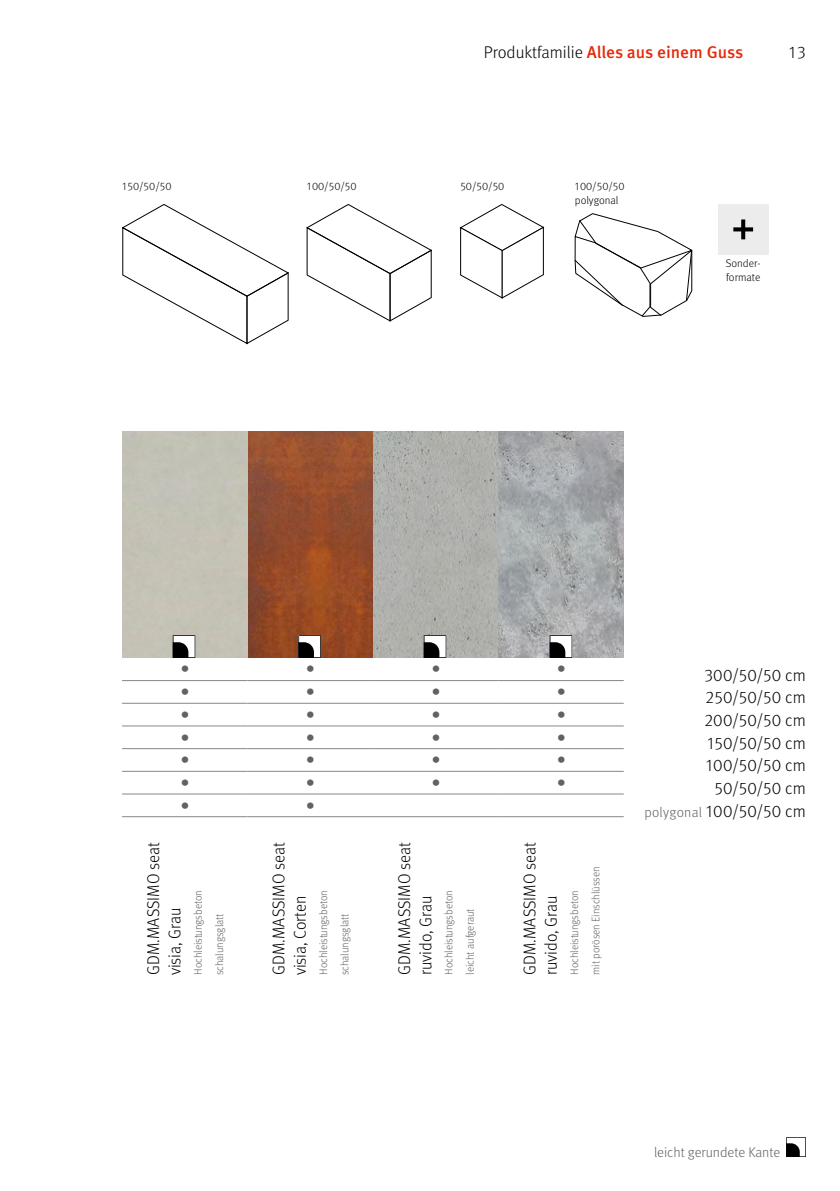
<style>
.page{position:relative;width:840px;height:1191px;background:#fff}
.page>*{position:absolute;margin:0;border:0;box-sizing:border-box;transform-origin:0 0}
.t1{font:900 18px "Meta Pro";color:#626261}
.t2{font:300 17px/21.2px "Meta Pro";letter-spacing:.01em;color:#000;scale:.96 1}
.t3{font:300 17px/22.6px "Meta Pro";letter-spacing:.01em;color:#000;text-align:right}
.t4{font:500 17px "Meta Pro";color:#e52909}
.t5{font:300 14px "Meta Pro";color:#626261}
.t6{font:300 11px/21.2px "Meta Pro";letter-spacing:-.005em;color:#626261;scale:.96 1}
.t7{font:300 11px/14px "Meta Pro";color:#000}
.s1{font-weight:300;color:#000}
.s2{font-size:14px;color:#626261}
</style>
<div class="page">
<svg style="left:459px;top:204px;width:85px;height:95px"></svg>
<svg style="left:306px;top:204px;width:126px;height:118px"></svg>
<svg style="left:122px;top:204px;width:167px;height:140px"></svg>
<div style="left:717px;top:204px;width:51px;height:51px;background:#ececec"></div>
<svg style="left:733px;top:219px;width:19px;height:20px"></svg>
<svg style="left:574px;top:213px;width:118px;height:104px"></svg>
<img style="left:122px;top:431px;width:501px;height:227px">
<hr style="left:122px;top:816px;width:125px;height:1px;background:#868786">
<hr style="left:247px;top:816px;width:125px;height:1px;background:#868786">
<hr style="left:372px;top:816px;width:126px;height:1px;background:#868786">
<hr style="left:498px;top:816px;width:125px;height:1px;background:#868786">
<hr style="left:122px;top:771px;width:125px;height:1px;background:#868786">
<hr style="left:122px;top:703px;width:125px;height:1px;background:#868786">
<hr style="left:122px;top:680px;width:125px;height:1px;background:#868786">
<hr style="left:247px;top:771px;width:125px;height:1px;background:#868786">
<hr style="left:247px;top:703px;width:125px;height:1px;background:#868786">
<hr style="left:247px;top:680px;width:125px;height:1px;background:#868786">
<hr style="left:372px;top:771px;width:126px;height:1px;background:#868786">
<hr style="left:372px;top:703px;width:126px;height:1px;background:#868786">
<hr style="left:372px;top:680px;width:126px;height:1px;background:#868786">
<hr style="left:498px;top:771px;width:125px;height:1px;background:#868786">
<hr style="left:498px;top:703px;width:125px;height:1px;background:#868786">
<hr style="left:498px;top:680px;width:125px;height:1px;background:#868786">
<hr style="left:122px;top:725px;width:125px;height:1px;background:#868786">
<hr style="left:247px;top:725px;width:125px;height:1px;background:#868786">
<hr style="left:372px;top:725px;width:126px;height:1px;background:#868786">
<hr style="left:498px;top:725px;width:125px;height:1px;background:#868786">
<hr style="left:122px;top:748px;width:125px;height:1px;background:#868786">
<hr style="left:247px;top:748px;width:125px;height:1px;background:#868786">
<hr style="left:372px;top:748px;width:126px;height:1px;background:#868786">
<hr style="left:498px;top:748px;width:125px;height:1px;background:#868786">
<hr style="left:122px;top:793px;width:125px;height:1px;background:#868786">
<hr style="left:247px;top:793px;width:125px;height:1px;background:#868786">
<hr style="left:372px;top:793px;width:126px;height:1px;background:#868786">
<hr style="left:498px;top:793px;width:125px;height:1px;background:#868786">
<svg style="left:298px;top:635px;width:23px;height:23px"></svg>
<svg style="left:173px;top:635px;width:22px;height:23px"></svg>
<svg style="left:423px;top:635px;width:23px;height:23px"></svg>
<svg style="left:549px;top:635px;width:23px;height:23px"></svg>
<svg style="left:786px;top:1137px;width:19px;height:20px"></svg>
<p class="t7" style="left:122px;top:178px;width:51px">150/50/50</p>
<h2 class="t4" style="left:483px;top:39px;width:261px"><span class="s1">Produktfamilie</span> Alles aus einem Guss</h2>
<h2 class="t3" style="left:788px;top:40px;width:19px">13</h2>
<p class="t7" style="left:307px;top:178px;width:51px">100/50/50</p>
<p class="t7" style="left:460px;top:178px;width:46px">50/50/50</p>
<p class="t7" style="left:574px;top:178px;width:51px">100/50/50 polygonal</p>
<p class="t7" style="left:725px;top:255px;width:36px">Sonder&shy;formate</p>
<h1 class="t1" style="left:171px;top:810px;width:147px;rotate:-90deg">•••••••</h1>
<h2 class="t2" style="left:142px;top:975px;width:140px;rotate:-90deg">GDM.MASSIMO seat visia, Grau</h2>
<p class="t6" style="left:187px;top:975px;width:90px;rotate:-90deg">Hochleistungsbeton schalungsglatt</p>
<h1 class="t1" style="left:296px;top:810px;width:147px;rotate:-90deg">•••••••</h1>
<h2 class="t2" style="left:267px;top:975px;width:140px;rotate:-90deg">GDM.MASSIMO seat visia, Corten</h2>
<p class="t6" style="left:312px;top:975px;width:90px;rotate:-90deg">Hochleistungsbeton schalungsglatt</p>
<h1 class="t1" style="left:421px;top:786px;width:124px;rotate:-90deg">••••••</h1>
<h2 class="t2" style="left:392px;top:975px;width:140px;rotate:-90deg">GDM.MASSIMO seat ruvido, Grau</h2>
<p class="t6" style="left:437px;top:974px;width:89px;rotate:-90deg">Hochleistungsbeton leicht aufgeraut</p>
<h1 class="t1" style="left:547px;top:786px;width:124px;rotate:-90deg">••••••</h1>
<h2 class="t3" style="left:644px;top:662px;width:163px">300/50/50 cm<br>250/50/50 cm<br>200/50/50 cm<br>150/50/50 cm<br>100/50/50 cm<br>50/50/50 cm<br><span class="s2">polygonal</span> 100/50/50 cm</h2>
<h2 class="t2" style="left:518px;top:975px;width:140px;rotate:-90deg">GDM.MASSIMO seat ruvido, Grau</h2>
<p class="t6" style="left:562px;top:975px;width:114px;rotate:-90deg">Hochleistungsbeton<br>mit porösen Einschlüssen</p>
<p class="t5" style="left:653px;top:1142px;width:128px">leicht gerundete Kante</p>
</div>
